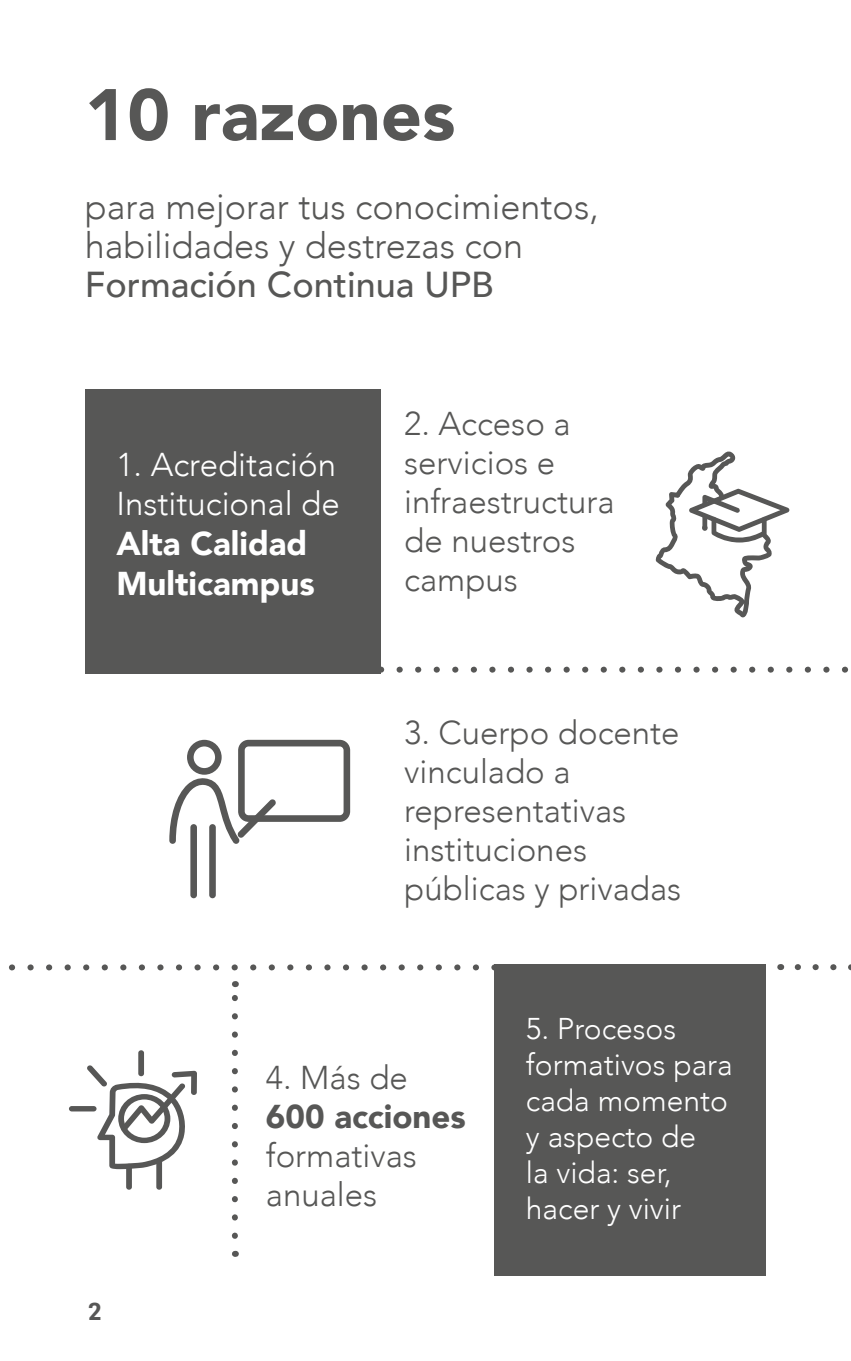
<style>
.page{position:relative;width:851px;height:1361px;background:#fff}
.page>*{position:absolute;margin:0;border:0;box-sizing:border-box;transform-origin:0 0}
.t1{font:900 72px "Avenir";color:#575756}
.t2{font:300 36px/39px "Avenir";color:#575756}
.t3{font:500 36px "Avenir";color:#575756}
.t4{font:300 33px/39px "Avenir";color:#575756}
.t5{font:300 33px/39.6px "Avenir";color:#fff}
.t6{font:900 33px/39.6px "Avenir";color:#fff}
.t7{font:900 33px "Avenir";color:#575756}
.t8{font:300 30px/36px "Avenir";color:#fff}
.t9{font:600 24px "Flama";color:#575756}
</style>
<div class="page">
<svg style="left:9px;top:964px;width:485px;height:6px"></svg>
<div style="left:494px;top:964px;width:271px;height:312px;background:#575756"></div>
<div style="left:85px;top:389px;width:295px;height:284px;background:#575756"></div>
<svg style="left:232px;top:995px;width:6px;height:241px"></svg>
<svg style="left:380px;top:666px;width:469px;height:6px"></svg>
<svg style="left:655px;top:451px;width:134px;height:166px"></svg>
<div style="left:190px;top:824px;width:7px;height:74px;background:#575756;border-radius:3px"></div>
<div style="left:209px;top:824px;width:7px;height:74px;background:#575756;border-radius:3px"></div>
<svg style="left:169px;top:740px;width:181px;height:104px"></svg>
<div style="left:126px;top:1163px;width:6px;height:26px;background:#575756;border-radius:3px"></div>
<div style="left:138px;top:1050px;width:6px;height:26px;background:#575756;border-radius:3px"></div>
<div style="left:69px;top:1106px;width:27px;height:5px;background:#575756;border-radius:3px"></div>
<div style="left:156px;top:1158px;width:6px;height:31px;background:#575756;border-radius:3px"></div>
<svg style="left:87px;top:1065px;width:110px;height:104px"></svg>
<svg style="left:797px;top:964px;width:54px;height:6px"></svg>
<h1 class="t1" style="left:85px;top:53px;width:372px">10 razones</h1>
<p class="t2" style="left:85px;top:187px;width:515px">para mejorar tus conocimientos, habilidades y destrezas con</p>
<p class="t3" style="left:85px;top:253px;width:410px">Formación Continua UPB</p>
<p class="t5" style="left:116px;top:445px;width:225px">1. Acreditación<br>Institucional de</p>
<p class="t6" style="left:116px;top:523px;width:200px">Alta Calidad<br>Multicampus</p>
<p class="t4" style="left:404px;top:404px;width:212px">2. Acceso a servicios e infraestructura de nuestros campus</p>
<p class="t4" style="left:404px;top:713px;width:278px">3. Cuerpo docente vinculado a representativas instituciones públicas y privadas</p>
<p class="t9" style="left:88px;top:1294px;width:15px">2</p>
<p class="t4" style="left:266px;top:1058px;width:143px">4. Más de</p>
<p class="t7" style="left:266px;top:1088px;width:201px">600 acciones</p>
<p class="t4" style="left:266px;top:1136px;width:153px">formativas anuales</p>
<p class="t8" style="left:526px;top:1011px;width:208px">5. Procesos formativos para cada momento y aspecto de<br>la vida: ser, hacer y vivir</p>
</div>
